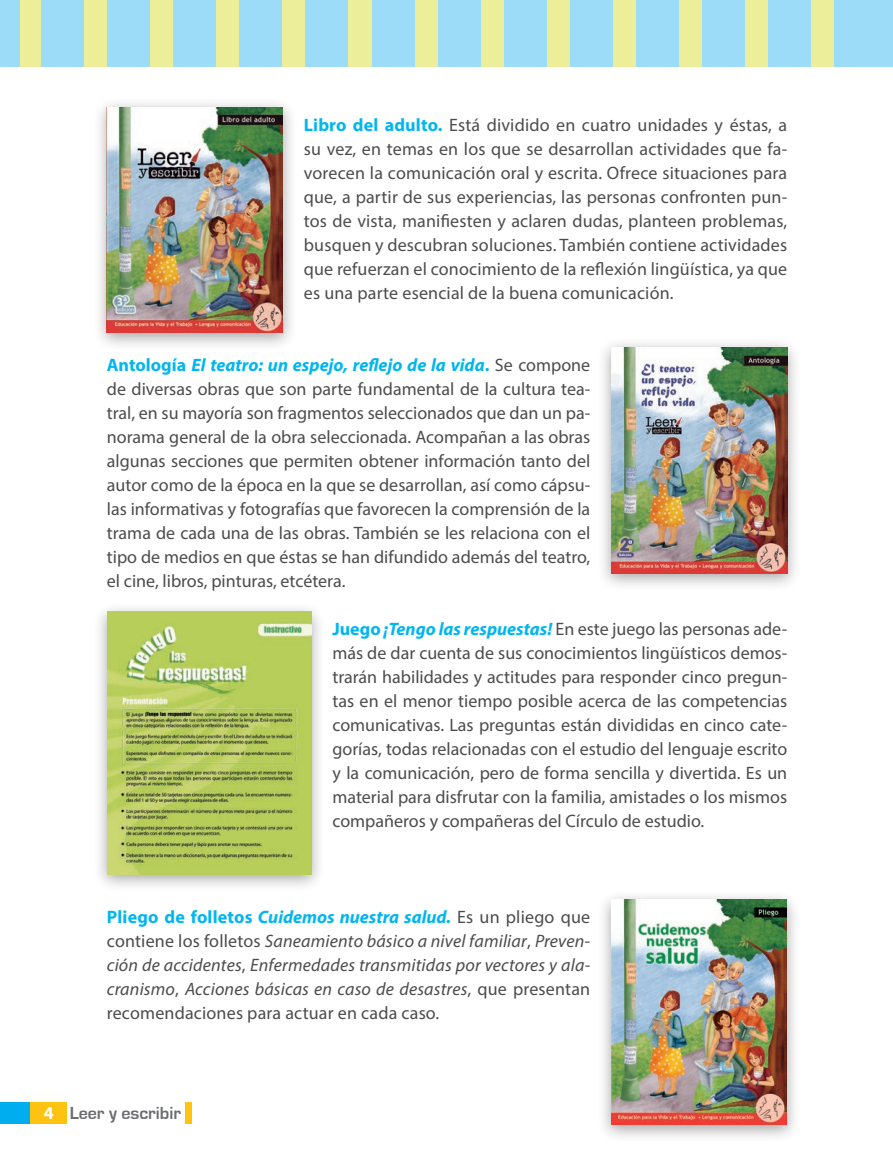
<style>
.page{position:relative;width:893px;height:1150px;background:#fff}
.page>*{position:absolute;margin:0;border:0;box-sizing:border-box;transform-origin:0 0}
.t1{font:18px/24px "Myriad Pro";color:#4b4c4d;text-align:justify}
.t2{font:italic 18px/24px "Myriad Pro";letter-spacing:.01em;color:#4b4c4d;text-align:justify}
.t3{font:700 18px "Eurostile";color:#6c6d70}
.s1{font-weight:700;color:#00b6f0}
.s2{font-weight:700;font-style:italic;color:#00b6f0}
.s3{font-weight:700;font-style:normal;color:#00b6f0}
.s4{font-style:normal}
.s5{font-family:"Myriad Pro";color:#fff}
</style>
<div class="page">
<div style="left:0;top:1101px;width:67px;height:22px;background:#fec210"></div>
<div style="left:186px;top:1101px;width:6px;height:22px;background:#fec210"></div>
<div style="left:0;top:1101px;width:30px;height:22px;background:#00aeef"></div>
<div style="left:0;top:0;width:876px;height:67px;background:#edee99"></div>
<div style="left:0;top:0;width:20px;height:67px;background:#9cdcf8"></div>
<div style="left:41px;top:0;width:43px;height:67px;background:#9cdcf8"></div>
<div style="left:107px;top:0;width:43px;height:67px;background:#9cdcf8"></div>
<div style="left:173px;top:0;width:43px;height:67px;background:#9cdcf8"></div>
<div style="left:240px;top:0;width:42px;height:67px;background:#9cdcf8"></div>
<div style="left:306px;top:0;width:42px;height:67px;background:#9cdcf8"></div>
<div style="left:372px;top:0;width:42px;height:67px;background:#9cdcf8"></div>
<div style="left:438px;top:0;width:42px;height:67px;background:#9cdcf8"></div>
<div style="left:504px;top:0;width:42px;height:67px;background:#9cdcf8"></div>
<div style="left:570px;top:0;width:42px;height:67px;background:#9cdcf8"></div>
<div style="left:636px;top:0;width:43px;height:67px;background:#9cdcf8"></div>
<div style="left:702px;top:0;width:43px;height:67px;background:#9cdcf8"></div>
<div style="left:768px;top:0;width:43px;height:67px;background:#9cdcf8"></div>
<div style="left:834px;top:0;width:59px;height:67px;background:#9cdcf8"></div>
<div style="left:93px;top:601px;width:232px;height:291px;background:#231f20;opacity:.4"></div>
<img style="left:107px;top:611px;width:204px;height:262px">
<div style="left:93px;top:97px;width:204px;height:254px;background:#231f20;opacity:.4"></div>
<img style="left:107px;top:107px;width:176px;height:225px">
<div style="left:597px;top:337px;width:204px;height:255px;background:#231f20;opacity:.4"></div>
<img style="left:611px;top:347px;width:176px;height:226px">
<div style="left:597px;top:889px;width:204px;height:254px;background:#231f20;opacity:.4"></div>
<img style="left:611px;top:899px;width:176px;height:225px">
<p class="t1" style="left:304px;top:113px;width:485px"><span class="s1">Libro del adulto.</span> Está dividido en cuatro unidades y éstas, a su vez, en temas en los que se desarrollan actividades que fa&shy;vorecen la comunicación oral y escrita. Ofrece situaciones para que, a partir de sus experiencias, las personas confronten pun&shy;tos de vista, manifiesten y aclaren dudas, planteen problemas, busquen y descubran soluciones. También contiene actividades que refuerzan el conocimiento de la reflexión lingüística, ya que es una parte esencial de la buena comunicación.</p>
<p class="t1" style="left:107px;top:353px;width:485px"><span class="s1">Antología</span> <span class="s2">El teatro: un espejo, reflejo de la vida</span><span class="s1">.</span> Se compone de diversas obras que son parte fundamental de la cultura tea&shy;tral, en su mayoría son fragmentos seleccionados que dan un pa&shy;norama general de la obra seleccionada. Acompañan a las obras algunas secciones que permiten obtener información tanto del autor como de la época en la que se desarrollan, así como cápsu&shy;las informativas y fotografías que favorecen la comprensión de la trama de cada una de las obras. También se les relaciona con el tipo de medios en que éstas se han difundido además del teatro, el cine, libros, pinturas, etcétera.</p>
<p class="t1" style="left:332px;top:616px;width:456px"><span class="s1">Juego</span> <span class="s2">¡Tengo las respuestas!</span> En este juego las personas ade&shy;más de dar cuenta de sus conocimientos lingüísticos demos&shy;trarán habilidades y actitudes para responder cinco pregun&shy;tas en el menor tiempo posible acerca de las competencias comunicativas. Las preguntas están divididas en cinco cate&shy;gorías, todas relacionadas con el estudio del lenguaje escrito y la comunicación, pero de forma sencilla y divertida. Es un material para disfrutar con la familia, amistades o los mismos compañeros y compañeras del Círculo de estudio.</p>
<p class="t2" style="left:107px;top:904px;width:485px"><span class="s3">Pliego de folletos</span> <span class="s1">Cuidemos nuestra salud.</span> <span class="s4">Es un pliego que contiene los folletos</span> Saneamiento básico a nivel familiar<span class="s4">,</span> Preven&shy;ción de accidentes<span class="s4">,</span> Enfermedades transmitidas por vectores y ala&shy;cranismo<span class="s4">,</span> Acciones básicas en caso de desastres<span class="s4">, que presentan recomendaciones para actuar en cada caso.</span></p>
<p class="t3" style="left:44px;top:1102px;width:139px"><span class="s5">4</span> Leer y escribir</p>
</div>
